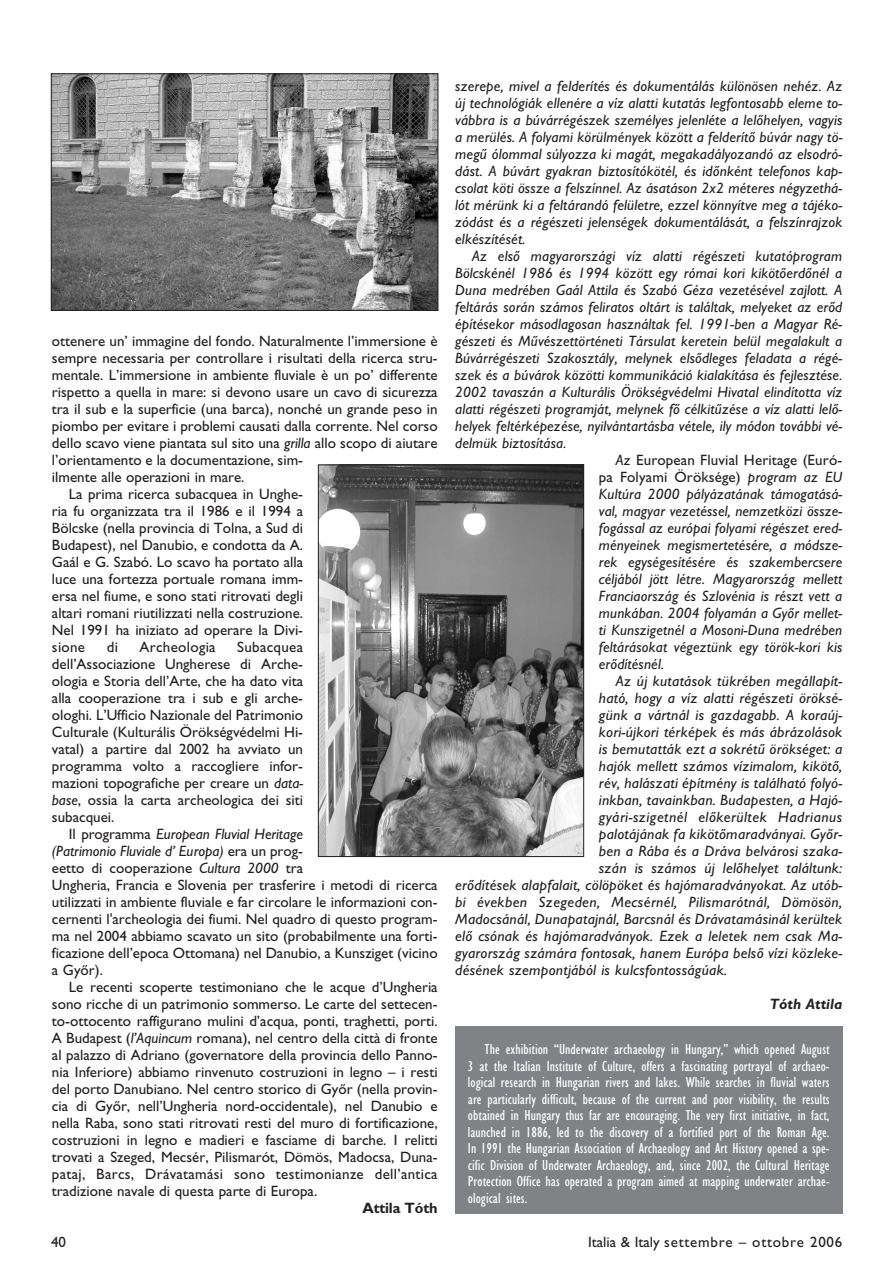
<style>
.page{position:relative;width:893px;height:1284px;background:#fff}
.page>*{position:absolute;margin:0;border:0;box-sizing:border-box;transform-origin:0 0}
.t1{font:15px/17px "Gill H Ita";letter-spacing:.015em;color:#231f20;text-align:justify}
.t2{font:15px/17px "Gill H";color:#231f20;text-align:justify}
.t3{font:15px/16.5px "Gill H Cond";letter-spacing:.005em;color:#fff;text-align:justify}
.t4{font:15px "Gill H";letter-spacing:.05em;color:#231f20}
.t5{font:15px "Gill H";letter-spacing:.02em;color:#231f20}
.t6{font:15px "Gill H Bold";letter-spacing:-.01em;color:#231f20}
.t7{font:15px "Gill H Bold Ita";color:#231f20}
.s1{font-family:"Gill H Ita"}
.s2{font-family:"Gill H"}
</style>
<div class="page">
<img style="left:53px;top:76px;width:383px;height:233px">
<div style="left:51px;top:74px;width:387px;height:237px;border:1px solid #231f20"></div>
<img style="left:320px;top:467px;width:262px;height:388px">
<div style="left:318px;top:465px;width:266px;height:392px;border:1px solid #231f20"></div>
<div style="left:455px;top:1026px;width:387px;height:187px;background:#808285"></div>
<p class="t2" style="left:52px;top:334px;width:387px">ottenere un’ immagine del fondo. Naturalmente l’immersione è</p>
<p class="t2" style="left:52px;top:351px;width:387px">sempre necessaria per controllare i risultati della ricerca stru-</p>
<p class="t2" style="left:52px;top:368px;width:387px">mentale. L’immersione in ambiente fluviale è un po’ differente</p>
<p class="t2" style="left:52px;top:385px;width:387px">rispetto a quella in mare: si devono usare un cavo di sicurezza</p>
<p class="t2" style="left:52px;top:402px;width:387px">tra il sub e la superficie (una barca), nonché un grande peso in</p>
<p class="t2" style="left:52px;top:419px;width:387px">piombo per evitare i problemi causati dalla corrente. Nel corso</p>
<p class="t2" style="left:52px;top:436px;width:387px">dello scavo viene piantata sul sito una <span class="s1">grilla</span> allo scopo di aiutare</p>
<p class="t2" style="left:52px;top:453px;width:253px">l’orientamento e la documentazione, sim-</p>
<p class="t2" style="left:52px;top:470px;width:194px">ilmente alle operazioni in mare.</p>
<p class="t2" style="left:69px;top:487px;width:236px">La prima ricerca subacquea in Unghe-</p>
<p class="t2" style="left:52px;top:504px;width:253px">ria fu organizzata tra il 1986 e il 1994 a</p>
<p class="t2" style="left:52px;top:521px;width:253px">Bölcske (nella provincia di Tolna, a Sud di</p>
<p class="t2" style="left:52px;top:538px;width:253px">Budapest), nel Danubio, e condotta da A.</p>
<p class="t2" style="left:52px;top:555px;width:253px">Gaál e G. Szabó. Lo scavo ha portato alla</p>
<p class="t2" style="left:52px;top:572px;width:253px">luce una fortezza portuale romana imm-</p>
<p class="t2" style="left:52px;top:589px;width:253px">ersa nel fiume, e sono stati ritrovati degli</p>
<p class="t2" style="left:52px;top:606px;width:253px">altari romani riutilizzati nella costruzione.</p>
<p class="t2" style="left:52px;top:623px;width:253px">Nel 1991 ha iniziato ad operare la Divi-</p>
<p class="t2" style="left:52px;top:640px;width:35px">sione</p>
<p class="t2" style="left:107px;top:640px;width:13px">di</p>
<p class="t5" style="left:139px;top:642px;width:78px">Archeologia</p>
<p class="t2" style="left:52px;top:640px;width:253px;text-indent:185px">Subacquea dell’Associazione Ungherese di Arche&shy;ologia e Storia dell’Arte, che ha dato vita alla cooperazione tra i sub e gli arche&shy;ologhi. L’Ufficio Nazionale del Patrimonio Culturale (Kulturális Örökségvédelmi Hi&shy;vatal) a partire dal 2002 ha avviato un programma volto a raccogliere infor&shy;mazioni topografiche per creare un <span class="s1">data&shy;base</span>, ossia la carta archeologica dei siti subacquei.</p>
<p class="t1" style="left:52px;top:827px;width:253px;text-align:right"><span class="s2">Il programma</span> European Fluvial Heritage (Patrimonio Fluviale d’ Europa) <span class="s2">era un prog-</span></p>
<p class="t2" style="left:52px;top:861px;width:387px;text-align:left">eetto di cooperazione <span class="s1">Cultura 2000</span> tra<br>Ungheria, Francia e Slovenia per trasferire i metodi di ricerca utilizzati in ambiente fluviale e far circolare le informazioni con&shy;cernenti l'archeologia dei fiumi. Nel quadro di questo program&shy;ma nel 2004 abbiamo scavato un sito (probabilmente una forti&shy;ficazione dell’epoca Ottomana) nel Danubio, a Kunsziget (vicino a Gyôr).</p>
<p class="t2" style="left:52px;top:980px;width:387px;text-indent:17px">Le recenti scoperte testimoniano che le acque d’Ungheria sono ricche di un patrimonio sommerso. Le carte del settecen&shy;to-ottocento raffigurano mulini d’acqua, ponti, traghetti, porti.<br>A Budapest (<span class="s1">l’Aquincum</span> romana), nel centro della città di fronte al palazzo di Adriano (governatore della provincia dello Panno&shy;nia Inferiore) abbiamo rinvenuto costruzioni in legno – i resti del porto Danubiano. Nel centro storico di Gyôr (nella provin&shy;cia di Gyôr, nell’Ungheria nord-occidentale), nel Danubio e nella Raba, sono stati ritrovati resti del muro di fortificazione, costruzioni in legno e madieri e fasciame di barche. I relitti trovati a Szeged, Mecsér, Pilismarót, Dömös, Madocsa, Duna&shy;pataj, Barcs, Drávatamási sono testimonianze dell’antica tradizione navale di questa parte di Europa.</p>
<p class="t6" style="left:362px;top:1203px;width:77px">Attila Tóth</p>
<p class="t1" style="left:455px;top:79px;width:389px">szerepe, mivel a felderítés és dokumentálás különösen nehéz. Az új technológiák ellenére a víz alatti kutatás legfontosabb eleme to&shy;vábbra is a búvárrégészek személyes jelenléte a lelôhelyen, vagyis a merülés. A folyami körülmények között a felderítô búvár nagy tö&shy;megû ólommal súlyozza ki magát, megakadályozandó az elsodró&shy;dást. A búvárt gyakran biztosítókötél, és idônként telefonos kap&shy;csolat köti össze a felszínnel. Az ásatáson 2x2 méteres négyzethá&shy;lót mérünk ki a feltárandó felületre, ezzel könnyítve meg a tájéko&shy;zódást és a régészeti jelenségek dokumentálását, a felszínrajzok elkészítését.</p>
<p class="t1" style="left:455px;top:249px;width:388px;text-indent:17px">Az elsô magyarországi víz alatti régészeti kutatóprogram Bölcskénél 1986 és 1994 között egy római kori kikötôerdônél a Duna medrében Gaál Attila és Szabó Géza vezetésével zajlott. A feltárás során számos feliratos oltárt is találtak, melyeket az erôd építésekor másodlagosan használtak fel. 1991-ben a Magyar Ré&shy;gészeti és Mûvészettörténeti Társulat keretein belül megalakult a Búvárrégészeti Szakosztály, melynek elsôdleges feladata a régé&shy;szek és a búvárok közötti kommunikáció kialakítása és fejlesztése.<br>2002 tavaszán a Kulturális Örökségvédelmi Hivatal elindította víz alatti régészeti programját, melynek fô célkitûzése a víz alatti lelô&shy;helyek feltérképezése, nyilvántartásba vétele, ily módon további vé&shy;delmük biztosítása.</p>
<p class="t2" style="left:599px;top:453px;width:245px;text-align:right"><span class="s1">Az</span> European Fluvial Heritage (Euró&shy;pa Folyami Öröksége) <span class="s1">program az EU</span></p>
<p class="t1" style="left:599px;top:487px;width:245px">Kultúra 2000 pályázatának támogatásá&shy;val, magyar vezetéssel, nemzetközi össze&shy;fogással az európai folyami régészet ered&shy;ményeinek megismertetésére, a módsze&shy;rek egységesítésére és szakembercsere céljából jött létre. Magyarország mellett Franciaország és Szlovénia is részt vett a munkában. 2004 folyamán a Gyôr mellet&shy;ti Kunszigetnél a Mosoni-Duna medrében feltárásokat végeztünk egy török-kori kis erôdítésnél.</p>
<p class="t1" style="left:616px;top:674px;width:228px">Az új kutatások tükrében megállapít-</p>
<p class="t1" style="left:599px;top:691px;width:245px">ható, hogy a víz alatti régészeti öröksé-</p>
<p class="t1" style="left:599px;top:708px;width:245px">günk a vártnál is gazdagabb. A koraúj-</p>
<p class="t1" style="left:599px;top:725px;width:245px">kori-újkori térképek és más ábrázolások</p>
<p class="t1" style="left:599px;top:742px;width:245px">is bemutatták ezt a sokrétû örökséget: a</p>
<p class="t1" style="left:599px;top:759px;width:245px">hajók mellett számos vízimalom, kikötô,</p>
<p class="t1" style="left:599px;top:776px;width:245px">rév, halászati építmény is található folyó-</p>
<p class="t1" style="left:599px;top:793px;width:245px">inkban, tavainkban. Budapesten, a Hajó-</p>
<p class="t1" style="left:599px;top:810px;width:245px">gyári-szigetnél elôkerültek Hadrianus</p>
<p class="t1" style="left:599px;top:827px;width:245px">palotájának fa kikötômaradványai. Gyôr-</p>
<p class="t1" style="left:599px;top:844px;width:245px">ben a Rába és a Dráva belvárosi szaka-</p>
<p class="t1" style="left:599px;top:861px;width:245px">szán is számos új lelôhelyet találtunk:</p>
<p class="t1" style="left:455px;top:878px;width:388px">erôdítések alapfalait, cölöpöket és hajómaradványokat. Az utób-</p>
<p class="t1" style="left:455px;top:895px;width:388px">bi években Szegeden, Mecsérnél, Pilismarótnál, Dömösön,</p>
<p class="t1" style="left:455px;top:912px;width:388px">Madocsánál, Dunapatajnál, Barcsnál és Drávatamásinál kerültek</p>
<p class="t1" style="left:455px;top:929px;width:388px">elô csónak és hajómaradványok. Ezek a leletek nem csak Ma-</p>
<p class="t1" style="left:455px;top:946px;width:388px">gyarország számára fontosak, hanem Európa belsô vízi közleke-</p>
<p class="t1" style="left:455px;top:963px;width:273px">désének szempontjából is kulcsfontosságúak.</p>
<p class="t7" style="left:769px;top:999px;width:74px">Tóth Attila</p>
<p class="t3" style="left:468px;top:1043px;width:363px;text-indent:17px">The exhibition “Underwater archaeology in Hungary,” which opened August 3 at the Italian Institute of Culture, offers a fascinating portrayal of archaeo&shy;logical research in Hungarian rivers and lakes. While searches in fluvial waters are particularly difficult, because of the current and poor visibility, the results obtained in Hungary thus far are encouraging. The very first initiative, in fact, launched in 1886, led to the discovery of a fortified port of the Roman Age.<br>In 1991 the Hungarian Association of Archaeology and Art History opened a spe&shy;cific Division of Underwater Archaeology, and, since 2002, the Cultural Heritage Protection Office has operated a program aimed at mapping underwater archae&shy;ological sites.</p>
<p class="t2" style="left:51px;top:1235px;width:17px">40</p>
<p class="t4" style="left:588px;top:1237px;width:256px">Italia &amp; Italy settembre – ottobre 2006</p>
</div>
